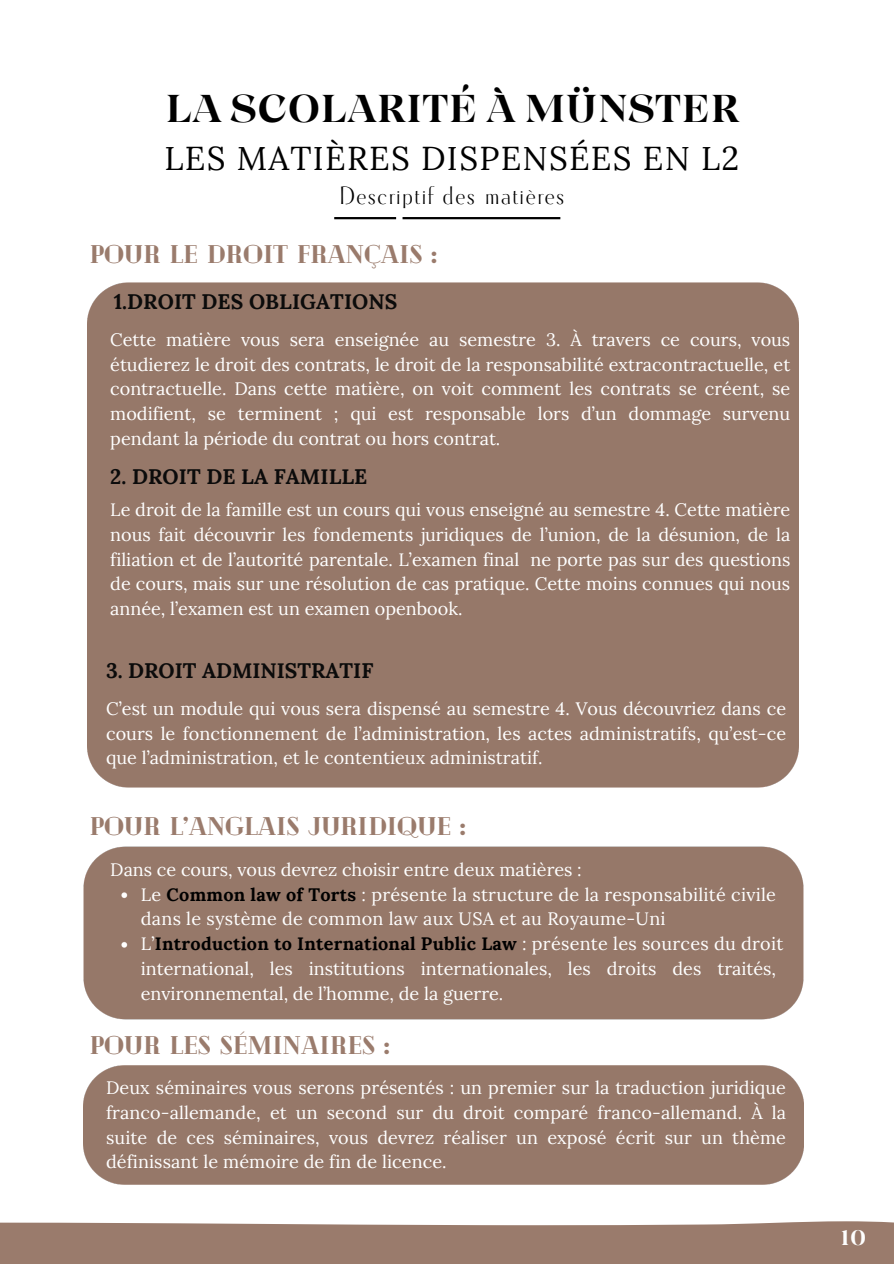
<style>
.page{position:relative;width:894px;height:1264px;background:#fff}
.page>*{position:absolute;margin:0;border:0;box-sizing:border-box;transform-origin:0 0}
.t1{font:38.55px "Grand Cru Bold M";color:#000}
.t2{font:33px "Lora";letter-spacing:.04em;color:#000}
.t3{font:900 25.5px "Cheque";color:#9a7b6c}
.t4{font:24px "Cotoris";letter-spacing:.04em;color:#000}
.t5{font:700 21px "Lora";letter-spacing:.005em;color:#0b0b0b}
.t6{font:21px "Grand Cru Bold M";color:#fefefe}
.t7{font:18px/24.8px "Lora";color:#fff;text-align:justify}
.s1{font-weight:700;color:#000}
</style>
<div class="page">
<svg style="left:0;top:1221px;width:893px;height:42px;background:#a08375"></svg>
<div style="left:84px;top:1065px;width:718px;height:119px;background:#967869"></div>
<div style="left:88px;top:283px;width:710px;height:504px;background:#967869"></div>
<div style="left:83px;top:846px;width:721px;height:174px;background:#967869"></div>
<svg style="left:334px;top:217px;width:226px;height:2px"></svg>
<p class="t1" style="left:166px;top:83px;width:575px">LA SCOLARITÉ À MÜNSTER</p>
<p class="t2" style="left:164px;top:137px;width:576px">LES MATIÈRES DISPENSÉES EN L2</p>
<p class="t4" style="left:339px;top:182px;width:226px">Descriptif des matières</p>
<p class="t3" style="left:89px;top:238px;width:349px">POUR LE DROIT FRANÇAIS :</p>
<p class="t5" style="left:114px;top:288px;width:285px">1.DROIT DES OBLIGATIONS</p>
<p class="t7" style="left:110px;top:327px;width:681px">Cette matière vous sera enseignée au semestre 3. À travers ce cours, vous étudierez le droit des contrats, le droit de la responsabilité extracontractuelle, et contractuelle. Dans cette matière, on voit comment les contrats se créent, se modifient, se terminent ; qui est responsable lors d’un dommage survenu pendant la période du contrat ou hors contrat.</p>
<p class="t5" style="left:110px;top:463px;width:258px">2. DROIT DE LA FAMILLE</p>
<h2 class="t7" style="left:110px;top:497px;width:681px">Le droit de la famille est un cours qui vous enseigné au semestre 4. Cette matière nous fait découvrir les fondements juridiques de l’union, de la désunion, de la filiation et de l’autorité parentale. L’examen final ne porte pas sur des questions de cours, mais sur une résolution de cas pratique. Cette moins connues qui nous année, l’examen est un examen openbook.</h2>
<p class="t5" style="left:106px;top:656px;width:269px">3. DROIT ADMINISTRATIF</p>
<h1 class="t7" style="left:106px;top:696px;width:681px">C’est un module qui vous sera dispensé au semestre 4. Vous découvriez dans ce cours le fonctionnement de l’administration, les actes administratifs, qu’est-ce que l’administration, et le contentieux administratif.</h1>
<p class="t3" style="left:89px;top:810px;width:377px">POUR L’ANGLAIS JURIDIQUE :</p>
<p class="t7" style="left:110px;top:856px;width:473px">Dans ce cours, vous devrez choisir entre deux matières :</p>
<h3 class="t7" style="left:141px;top:881px;width:643px;text-align:left">Le <span class="s1">Common law of Torts</span> : présente la structure de la responsabilité civile dans le système de common law aux USA et au Royaume-Uni<br>L’<span class="s1">Introduction to International Public Law</span> : présente les sources du droit</h3>
<p class="t7" style="left:141px;top:955px;width:114px">international,</p>
<h3 class="t7" style="left:270px;top:955px;width:24px">les</h3>
<p class="t7" style="left:309px;top:955px;width:97px">institutions</p>
<h3 class="t7" style="left:421px;top:955px;width:133px">internationales,</h3>
<p class="t7" style="left:568px;top:955px;width:24px">les</p>
<h2 class="t7" style="left:606px;top:955px;width:51px">droits</h2>
<p class="t7" style="left:672px;top:955px;width:30px">des</p>
<p class="t7" style="left:717px;top:955px;width:60px">traités,</p>
<p class="t7" style="left:141px;top:980px;width:364px">environnemental, de l’homme, de la guerre.</p>
<p class="t3" style="left:89px;top:1028px;width:301px">POUR LES SÉMINAIRES :</p>
<h2 class="t7" style="left:106px;top:1075px;width:681px">Deux séminaires vous serons présentés : un premier sur la traduction juridique franco-allemande, et un second sur du droit comparé franco-allemand. À la suite de ces séminaires, vous devrez réaliser un exposé écrit sur un thème définissant le mémoire de fin de licence.</h2>
<p class="t6" style="left:840px;top:1223px;width:27px">10</p>
</div>
